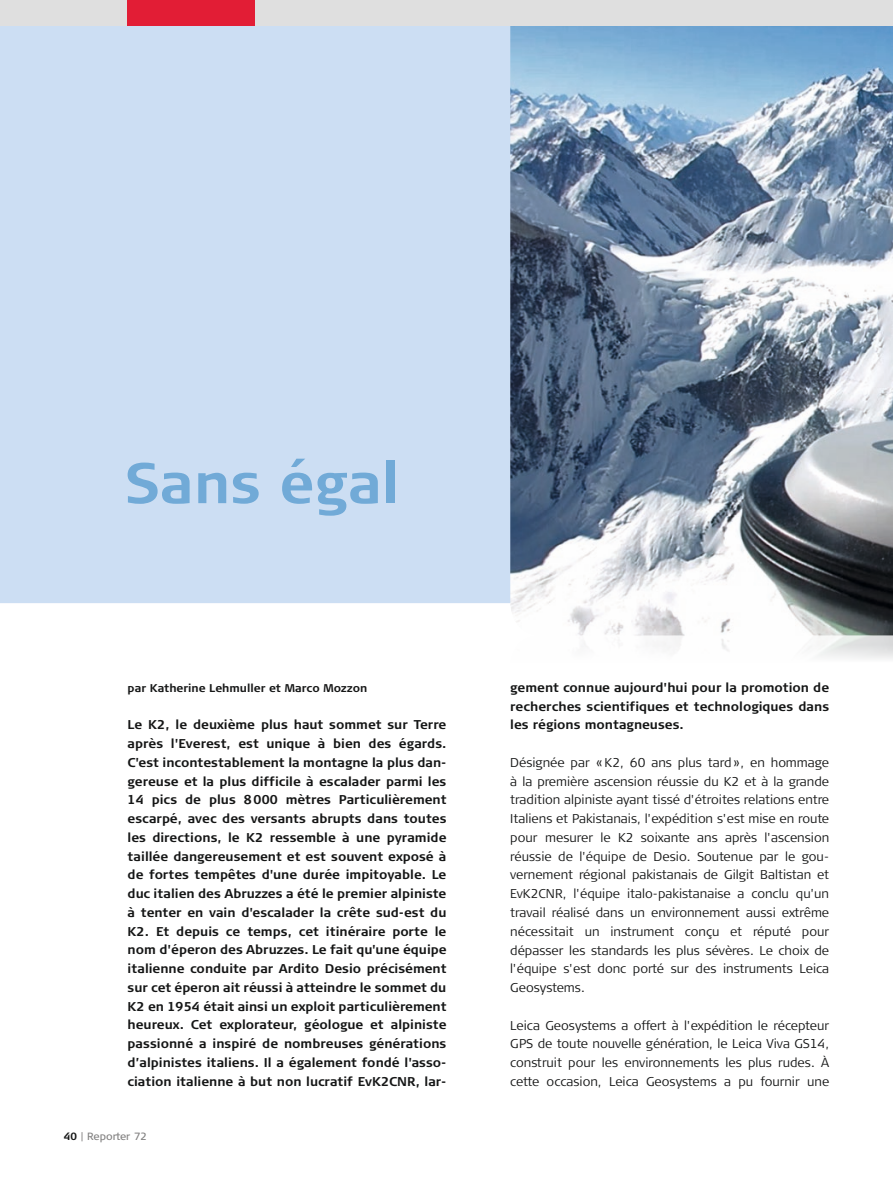
<style>
.page{position:relative;width:893px;height:1191px;background:#fff}
.page>*{position:absolute;margin:0;border:0;box-sizing:border-box;transform-origin:0 0}
.t1{font:700 57px "Signa Column";color:#71aad7}
.t2{font:700 12.75px/18.8px "Signa Column";color:#151616;text-align:justify}
.t3{font:300 12.75px/18.8px "Signa Column";color:#151616;text-align:justify}
.t4{font:700 11.25px "Signa Column";color:#151616}
.t5{font:10.5px "Signa Column";letter-spacing:-.005em;color:#818080}
.s1{font-weight:700;color:#151616}
</style>
<div class="page">
<div style="left:0;top:26px;width:510px;height:577px;background:#ccdef3"></div>
<img style="left:510px;top:26px;width:383px;height:609px">
<div style="left:0;top:0;width:893px;height:26px;background:#dfdfdf"></div>
<div style="left:128px;top:0;width:127px;height:26px;background:#e21d35"></div>
<h1 class="t1" style="left:124px;top:450px;width:276px">Sans égal</h1>
<p class="t4" style="left:128px;top:681px;width:241px">par Katherine Lehmuller et Marco Mozzon</p>
<p class="t2" style="left:128px;top:715px;width:320px">Le K2, le deuxième plus haut sommet sur Terre après l'Everest, est unique à bien des égards.<br>C'est incontestablement la montagne la plus dan&shy;gereuse et la plus difficile à escalader parmi les 14 pics de plus 8000 mètres Particulièrement escarpé, avec des versants abrupts dans toutes les directions, le K2 ressemble à une pyramide taillée dangereusement et est souvent exposé à de fortes tempêtes d'une durée impitoyable. Le duc italien des Abruzzes a été le premier alpiniste à tenter en vain d'escalader la crête sud-est du K2. Et depuis ce temps, cet itinéraire porte le nom d'éperon des Abruzzes. Le fait qu'une équipe italienne conduite par Ardito Desio précisément sur cet éperon ait réussi à atteindre le sommet du K2 en 1954 était ainsi un exploit particulièrement heureux. Cet explorateur, géologue et alpiniste passionné a inspiré de nombreuses générations d’alpinistes italiens. Il a également fondé l'asso&shy;ciation italienne à but non lucratif EvK2CNR, lar-</p>
<p class="t5" style="left:64px;top:1129px;width:85px"><span class="s1">40</span> | Reporter 72</p>
<p class="t2" style="left:510px;top:678px;width:320px">gement connue aujourd'hui pour la promotion de recherches scientifiques et technologiques dans les régions montagneuses.</p>
<p class="t3" style="left:510px;top:753px;width:320px">Désignée par «K2, 60 ans plus tard», en hommage à la première ascension réussie du K2 et à la grande tradition alpiniste ayant tissé d'étroites relations entre Italiens et Pakistanais, l'expédition s'est mise en route pour mesurer le K2 soixante ans après l'ascension réussie de l'équipe de Desio. Soutenue par le gou&shy;vernement régional pakistanais de Gilgit Baltistan et EvK2CNR, l'équipe italo-pakistanaise a conclu qu'un travail réalisé dans un environnement aussi extrême nécessitait un instrument conçu et réputé pour dépasser les standards les plus sévères. Le choix de l'équipe s'est donc porté sur des instruments Leica Geosystems.</p>
<p class="t3" style="left:510px;top:1015px;width:320px">Leica Geosystems a offert à l'expédition le récepteur GPS de toute nouvelle génération, le Leica Viva GS14, construit pour les environnements les plus rudes. À cette occasion, Leica Geosystems a pu fournir une</p>
</div>
